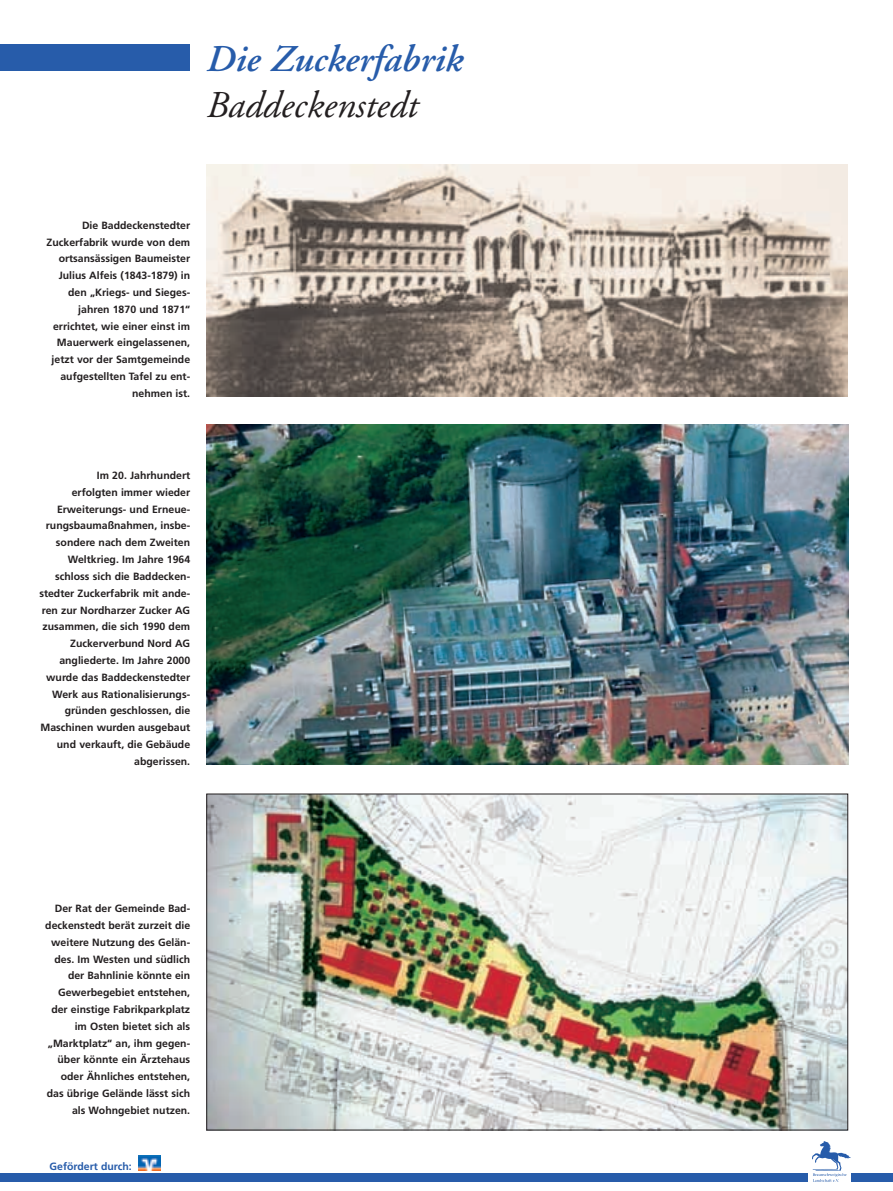
<style>
.page{position:relative;width:893px;height:1191px;background:#fff}
.page>*{position:absolute;margin:0;border:0;box-sizing:border-box;transform-origin:0 0}
.t1{font:italic 600 37.8px "Adobe Garamond";color:#275caa}
.t2{font:italic 37.8px "Adobe Garamond";color:#231f20}
.t3{font:700 10.5px/16.8px "Frutiger";color:#231f20;text-align:right}
.t4{font:700 10.5px "Frutiger";color:#275caa}
</style>
<div class="page">
<img style="left:0;top:44px;width:893px;height:1138px">
<h1 class="t1" style="left:206px;top:44px;width:258px">Die Zuckerfabrik</h1>
<h1 class="t2" style="left:206px;top:89px;width:213px">Baddeckenstedt</h1>
<p class="t3" style="left:47px;top:217px;width:145px">Die Baddeckenstedter<br>Zuckerfabrik wurde von dem ortsansässigen Baumeister<br>Julius Alfeis (1843-1879) in den „Kriegs- und Sieges&shy;jahren 1870 und 1871“ errichtet, wie einer einst im<br>Mauerwerk eingelassenen, jetzt vor der Samtgemeinde aufgestellten Tafel zu ent&shy;nehmen ist.</p>
<p class="t3" style="left:39px;top:468px;width:152px">Im 20. Jahrhundert<br>erfolgten immer wieder<br>Erweiterungs- und Erneue&shy;rungsbaumaßnahmen, insbe&shy;sondere nach dem Zweiten<br>Weltkrieg. Im Jahre 1964 schloss sich die Baddecken&shy;stedter Zuckerfabrik mit ande&shy;ren zur Nordharzer Zucker AG zusammen, die sich 1990 dem<br>Zuckerverbund Nord AG angliederte. Im Jahre 2000 wurde das Baddeckenstedter<br>Werk aus Rationalisierungs&shy;gründen geschlossen, die<br>Maschinen wurden ausgebaut und verkauft, die Gebäude abgerissen.</p>
<p class="t3" style="left:45px;top:901px;width:146px">Der Rat der Gemeinde Bad&shy;deckenstedt berät zurzeit die weitere Nutzung des Gelän&shy;des. Im Westen und südlich der Bahnlinie könnte ein<br>Gewerbegebiet entstehen, der einstige Fabrikparkplatz im Osten bietet sich als „Marktplatz“ an, ihm gegen&shy;über könnte ein Ärztehaus oder Ähnliches entstehen, das übrige Gelände lässt sich als Wohngebiet nutzen.</p>
<p class="t4" style="left:50px;top:1162px;width:84px">Gefördert durch:</p>
</div>
